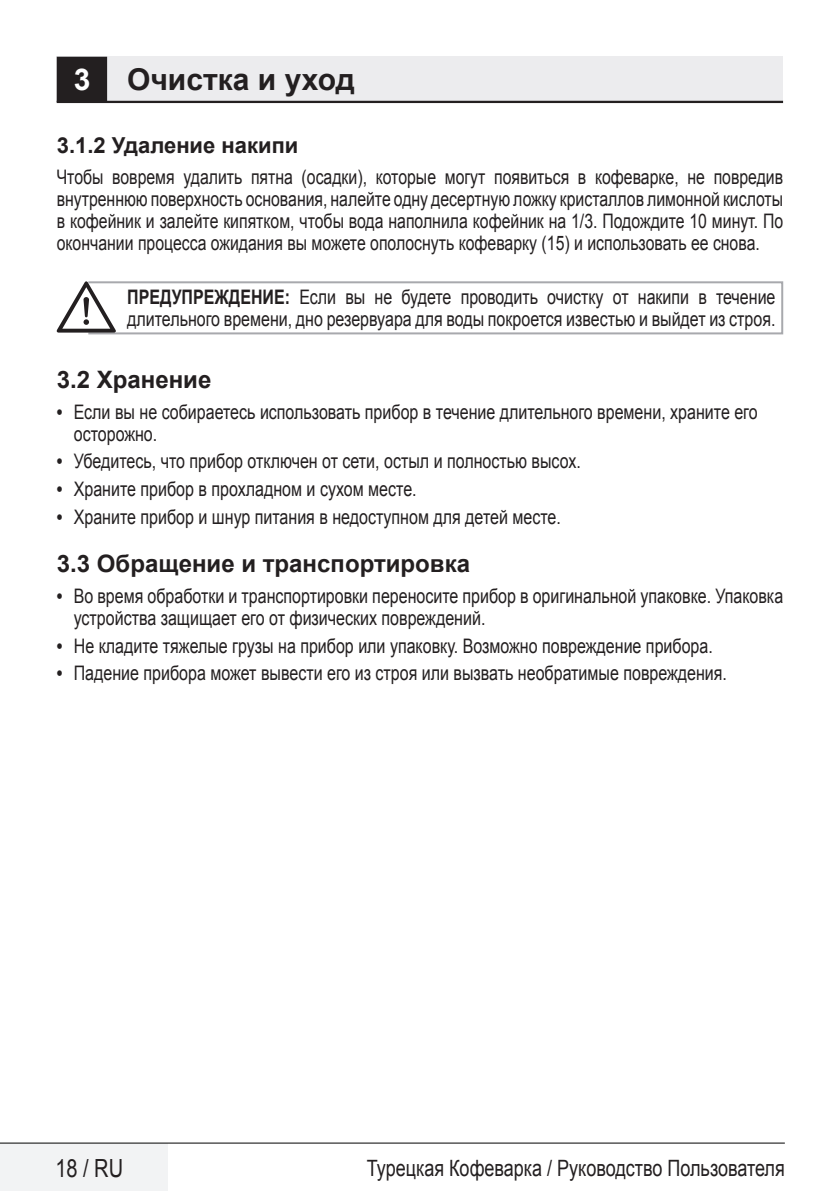
<style>
.page{position:relative;width:840px;height:1191px;background:#fff}
.page>*{position:absolute;margin:0;border:0;box-sizing:border-box;transform-origin:0 0}
.Unite_Baslik_Icerik{font:700 30px "Arial";color:#231f20}
.t1{font:25px "Arial";color:#231f20;scale:.8 1}
.Alt_Baslik_Icerik{font:700 24px "Arial";color:#231f20}
.t2{font:22.4px "Arial";color:#231f20;scale:.8 1}
.Alt_Baslik_Alti_Icer{font:700 22px "Arial";color:#231f20}
.Duz_Metin{font:20px/22px "Arial";color:#231f20;scale:.8 1}
.Duz_Metin-2{font:20px/22px "Arial";color:#231f20;text-align:justify;scale:.79 1}
.s1{color:#fff}
.s2{font-weight:700}
</style>
<div class="page">
<div style="left:0;top:1143px;width:168px;height:48px;background:#f2f3f4"></div>
<hr style="left:0;top:1142px;width:784px;height:1px;background:#000">
<div style="left:57px;top:57px;width:725px;height:45px;background:#ececee"></div>
<hr style="left:57px;top:101px;width:725px;height:2px;background:#231f20">
<div style="left:58px;top:58px;width:48px;height:43px;background:#231f20"></div>
<div style="left:57px;top:57px;width:50px;height:45px;border:2px solid #231f20"></div>
<svg style="left:57px;top:281px;width:726px;height:54px"></svg>
<p class="Unite_Baslik_Icerik" style="left:74px;top:60px;width:282px"><span class="s1">3</span> Очистка и уход</p>
<p class="Alt_Baslik_Alti_Icer" style="left:57px;top:131px;width:243px">3.1.2 Удаление накипи</p>
<p class="Duz_Metin-2" style="left:57px;top:166px;width:920px">Чтобы вовремя удалить пятна (осадки), которые могут появиться в кофеварке, не повредив внутреннюю поверхность основания, налейте одну десертную ложку кристаллов лимонной кислоты в кофейник и залейте кипятком, чтобы вода наполнила кофейник на 1/3. Подождите 10 минут. По окончании процесса ожидания вы можете ополоснуть кофеварку (15) и использовать ее снова.</p>
<p class="Duz_Metin" style="left:127px;top:286px;width:811px"><span class="s2">ПРЕДУПРЕЖДЕНИЕ:</span> Если вы не будете проводить очистку от накипи в течение длительного времени, дно резервуара для воды покроется известью и выйдет из строя.</p>
<p class="Alt_Baslik_Icerik" style="left:57px;top:364px;width:156px">3.2 Хранение</p>
<p class="Duz_Metin" style="left:74px;top:401px;width:855px;text-indent:-17px"><span class="s2">•</span> Если вы не собираетесь использовать прибор в течение длительного времени, храните его осторожно.</p>
<p class="Duz_Metin" style="left:57px;top:450px;width:656px"><span class="s2">•</span> Убедитесь, что прибор отключен от сети, остыл и полностью высох.</p>
<p class="Duz_Metin" style="left:57px;top:478px;width:451px"><span class="s2">•</span> Храните прибор в прохладном и сухом месте.</p>
<p class="Duz_Metin" style="left:57px;top:506px;width:631px"><span class="s2">•</span> Храните прибор и шнур питания в недоступном для детей месте.</p>
<p class="Alt_Baslik_Icerik" style="left:57px;top:548px;width:414px">3.3 Обращение и транспортировка</p>
<p class="Duz_Metin" style="left:74px;top:585px;width:887px;text-indent:-17px"><span class="s2">•</span> Во время обработки и транспортировки переносите прибор в оригинальной упаковке. Упаковка устройства защищает его от физических повреждений.</p>
<p class="Duz_Metin" style="left:57px;top:635px;width:821px"><span class="s2">•</span> Не кладите тяжелые грузы на прибор или упаковку. Возможно повреждение прибора.</p>
<p class="Duz_Metin" style="left:57px;top:662px;width:838px"><span class="s2">•</span> Падение прибора может вывести его из строя или вызвать необратимые повреждения.</p>
<p class="t1" style="left:55px;top:1152px;width:86px">18 / RU</p>
<p class="t2" style="left:366px;top:1153px;width:523px">Турецкая Кофеварка / Руководство Пользователя</p>
</div>
